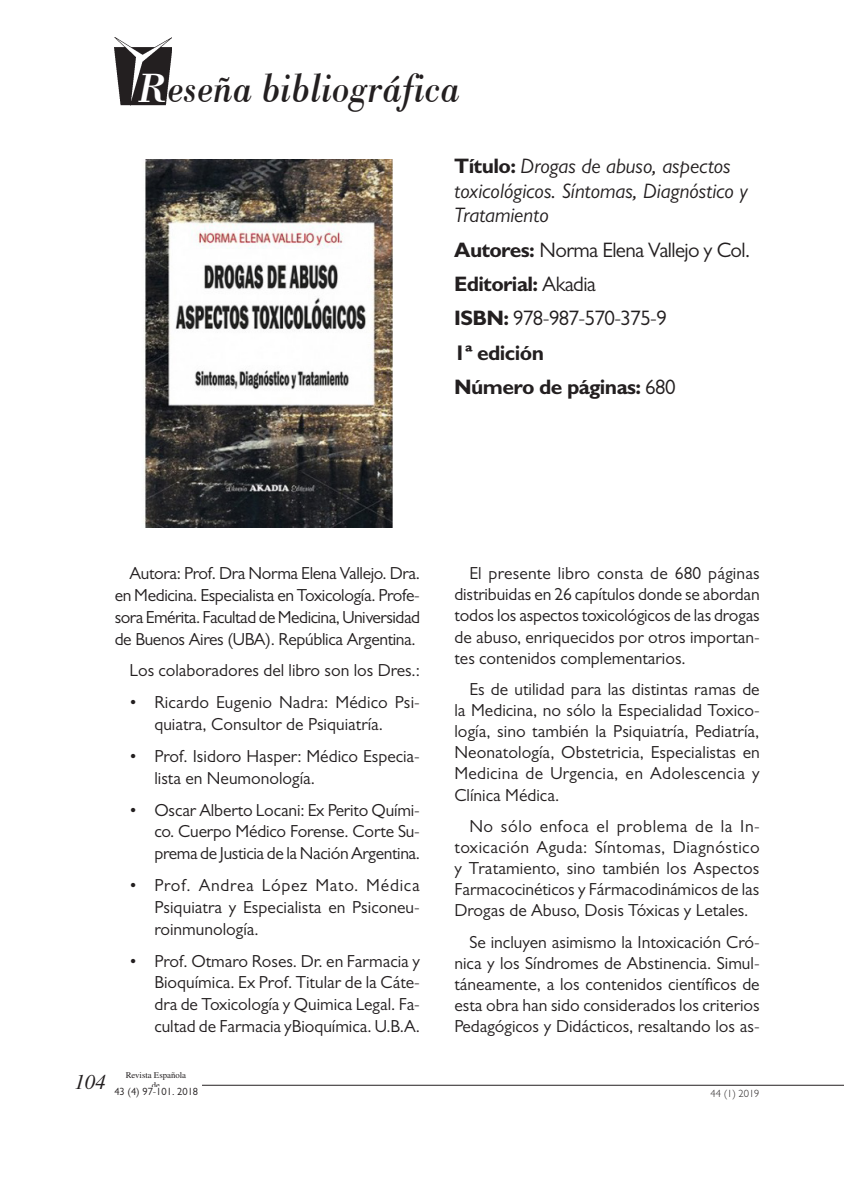
<style>
.page{position:relative;width:844px;height:1191px;background:#fff}
.page>*{position:absolute;margin:0;border:0;box-sizing:border-box;transform-origin:0 0}
.Titular{font:italic 42px "Bodoni BT";color:#231f20;scale:.85 1}
.t1{font:italic 21px/24.5px "Gill Sans MT Pro";color:#231f20}
.t2{font:21px "Gill Sans MT Pro";letter-spacing:-.03em;color:#231f20}
.t3{font:700 21px "Gill Sans MT Pro";letter-spacing:-.03em;color:#231f20}
.t4{font:italic 21px "Times LT Std";color:#231f20}
.CITA_aesed{font:17.5px/21.2px "Gill Sans MT Pro";color:#231f20;text-align:justify}
.Cuerpo_de_texto{font:10.5px "Gill Sans MT Pro";color:#231f20}
.t5{font:300 10.5px "Gill Sans MT Pro";color:#231f20}
.t6{font:8.75px/9.8px "Times LT Std";color:#231f20;text-align:center}
.s1{color:#fff}
.s2{font-weight:700;font-style:normal}
.s3{font-weight:700}
.s4{font-weight:400}
</style>
<div class="page">
<hr style="left:202px;top:1084px;width:641px;height:1px;background:#231f20">
<img style="left:115px;top:37px;width:57px;height:68px">
<img style="left:144px;top:159px;width:248px;height:368px">
<p class="Titular" style="left:138px;top:61px;width:380px"><span class="s1">R</span>eseña bibliográfica</p>
<p class="t1" style="left:454px;top:154px;width:295px"><span class="s2">Título:</span> Drogas de abuso, aspectos toxicológicos. Síntomas, Diagnóstico y<br>Tratamiento</p>
<p class="t2" style="left:454px;top:237px;width:297px"><span class="s3">Autores:</span> Norma Elena Vallejo y Col.</p>
<p class="t3" style="left:454px;top:271px;width:143px">Editorial: <span class="s4">Akadia</span></p>
<p class="t2" style="left:454px;top:306px;width:214px"><span class="s3">ISBN:</span> 978-987-570-375-9</p>
<p class="t3" style="left:454px;top:340px;width:91px">1ª edición</p>
<p class="t3" style="left:454px;top:374px;width:223px">Número de páginas: <span class="s4">680</span></p>
<p class="CITA_aesed" style="left:115px;top:562px;width:307px;line-height:21.9px;text-indent:15px">Autora: Prof. Dra Norma Elena Vallejo. Dra. en Medicina. Especialista en Toxicología. Profe&shy;sora Emérita. Facultad de Medicina, Universidad de Buenos Aires (UBA). República Argentina.</p>
<p class="CITA_aesed" style="left:129px;top:660px;width:292px">Los colaboradores del libro son los Dres.:</p>
<p class="CITA_aesed" style="left:154px;top:691px;width:267px;line-height:21.9px;text-indent:-25px">• Ricardo Eugenio Nadra: Médico Psi&shy;quiatra, Consultor de Psiquiatría.</p>
<p class="CITA_aesed" style="left:154px;top:745px;width:267px;line-height:21.9px;text-indent:-25px">• Prof. Isidoro Hasper: Médico Especia&shy;lista en Neumonología.</p>
<p class="CITA_aesed" style="left:154px;top:798px;width:267px;line-height:21.9px;text-indent:-25px">• Oscar Alberto Locani: Ex Perito Quími&shy;co. Cuerpo Médico Forense. Corte Su&shy;prema de Justicia de la Nación Argentina.</p>
<p class="CITA_aesed" style="left:154px;top:874px;width:267px;line-height:21.9px;text-indent:-25px">• Prof. Andrea López Mato. Médica Psiquiatra y Especialista en Psiconeu&shy;roinmunología.</p>
<p class="CITA_aesed" style="left:154px;top:949px;width:267px;line-height:21.9px;text-indent:-25px">• Prof. Otmaro Roses. Dr. en Farmacia y Bioquímica. Ex Prof. Titular de la Cáte&shy;dra de Toxicología y Quimica Legal. Fa&shy;cultad de Farmacia yBioquímica. U.B.A.</p>
<p class="CITA_aesed" style="left:454px;top:562px;width:307px;text-indent:15px">El presente libro consta de 680 páginas distribuidas en 26 capítulos donde se abordan todos los aspectos toxicológicos de las drogas de abuso, enriquecidos por otros importan&shy;tes contenidos complementarios.</p>
<p class="CITA_aesed" style="left:454px;top:678px;width:307px;text-indent:15px">Es de utilidad para las distintas ramas de la Medicina, no sólo la Especialidad Toxico&shy;logía, sino también la Psiquiatría, Pediatría, Neonatología, Obstetricia, Especialistas en Medicina de Urgencia, en Adolescencia y Clínica Médica.</p>
<p class="CITA_aesed" style="left:454px;top:815px;width:307px;text-indent:15px">No sólo enfoca el problema de la In&shy;toxicación Aguda: Síntomas, Diagnóstico y Tratamiento, sino también los Aspectos Farmacocinéticos y Fármacodinámicos de las Drogas de Abuso, Dosis Tóxicas y Letales.</p>
<p class="CITA_aesed" style="left:454px;top:931px;width:307px;text-indent:15px">Se incluyen asimismo la Intoxicación Cró&shy;nica y los Síndromes de Abstinencia. Simul&shy;táneamente, a los contenidos científicos de esta obra han sido considerados los criterios Pedagógicos y Didácticos, resaltando los as-</p>
<p class="t4" style="left:74px;top:1070px;width:33px">104</p>
<p class="t6" style="left:126px;top:1070px;width:62px">Revista Española de</p>
<p class="Cuerpo_de_texto" style="left:114px;top:1085px;width:85px">43 (4) 97-101. 2018</p>
<p class="t6" style="left:121px;top:1089px;width:71px">Drogodependencias</p>
<p class="t5" style="left:710px;top:1087px;width:50px">44 (1) 2019</p>
</div>
